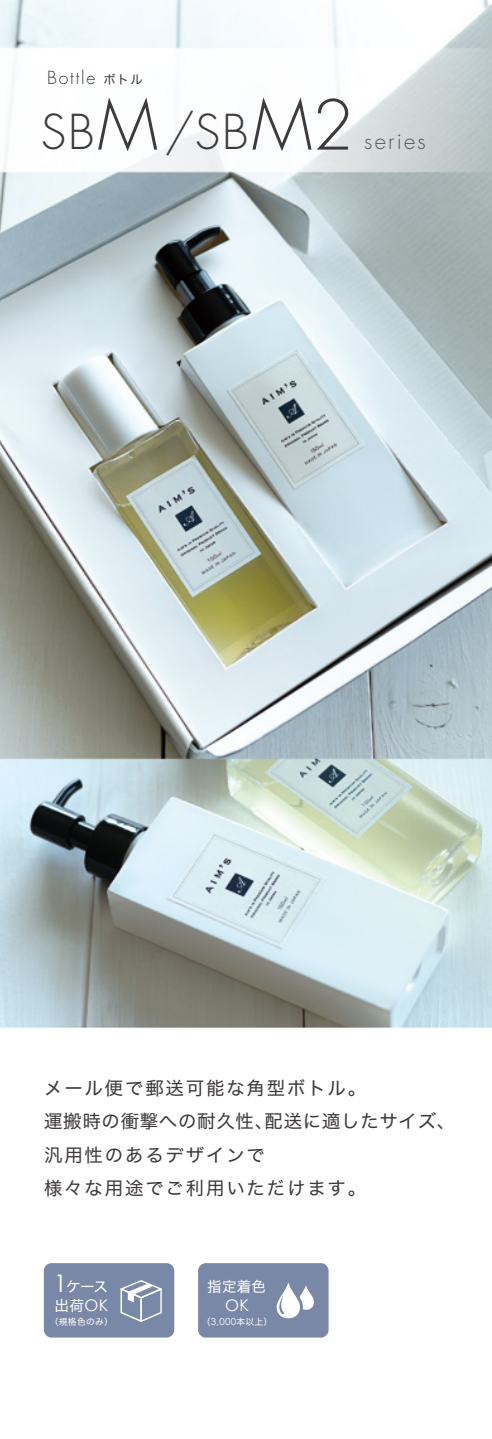
<style>
.page{position:relative;width:492px;height:1439px;background:#fff}
.page>*{position:absolute;margin:0;border:0;box-sizing:border-box;transform-origin:0 0}
.t1{font:300 67.02px "Futura Std";color:#3e3a39}
.t2{font:300 46.73px "Futura Std";color:#3e3a39}
.t3{font:24.15px "Century Gothic";color:#fff}
.t4{font:300 22.05px "Futura Std";letter-spacing:.1em;color:#595757}
.t5{font:18.38px/33.2px "Hira Kaku Std W4";letter-spacing:.1em;color:#3e3a39}
.t6{font:300 17.5px "Futura Std";letter-spacing:.1em;color:#3e3a39}
.t7{font:16.1px "Century Gothic";color:#fff}
.t8{font:14.53px "Hira Kaku Std W4";letter-spacing:.01em;color:#fff}
.t9{font:12.25px "Hira Kaku Std W4";color:#3e3a39}
.t10{font:8.75px "Hira Kaku Std W4";letter-spacing:.03em;color:#fff}
.s1{font-size:67.02px}
.s2{font-family:"Century Gothic";font-size:16.1px}
.s3{font-family:"Century Gothic";font-size:9.62px}
</style>
<div class="page">
<img style="left:0;top:0;width:491px;height:1028px">
<div style="left:198px;top:1263px;width:130px;height:74px;background:#7a88a8;border-radius:8px"></div>
<svg style="left:276px;top:1282px;width:37px;height:37px"></svg>
<div style="left:44px;top:1263px;width:130px;height:74px;background:#7a88a8;border-radius:8px"></div>
<svg style="left:120px;top:1280px;width:42px;height:42px"></svg>
<p class="t6" style="left:47px;top:67px;width:49px">Bottle</p>
<p class="t9" style="left:103px;top:70px;width:41px">ボトル</p>
<h2 class="t2" style="left:41px;top:103px;width:272px">SB<span class="s1">M</span>/SB<span class="s1">M</span></h2>
<h1 class="t1" style="left:312px;top:84px;width:43px">2</h1>
<p class="t4" style="left:364px;top:127px;width:63px">series</p>
<p class="t5" style="left:264px;top:1071px;width:192px;text-indent:-220px">メール便で郵送可能な角型ボトル。<br>配送に適したサイズ、</p>
<p class="t5" style="left:44px;top:1104px;width:323px">運搬時の衝撃への耐久性、<br>汎用性のあるデザインで<br>様々な用途でご利用いただけます。</p>
<h3 class="t3" style="left:54px;top:1266px;width:15px">1</h3>
<p class="t8" style="left:66px;top:1275px;width:43px">ケース</p>
<p class="t8" style="left:207px;top:1275px;width:60px">指定着色</p>
<p class="t8" style="left:54px;top:1294px;width:55px">出荷<span class="s2">OK</span></p>
<p class="t10" style="left:50px;top:1315px;width:65px">（規格色のみ(</p>
<p class="t7" style="left:225px;top:1294px;width:25px">OK</p>
<p class="t10" style="left:201px;top:1315px;width:72px">（<span class="s3">3,000</span>本以上(</p>
</div>
